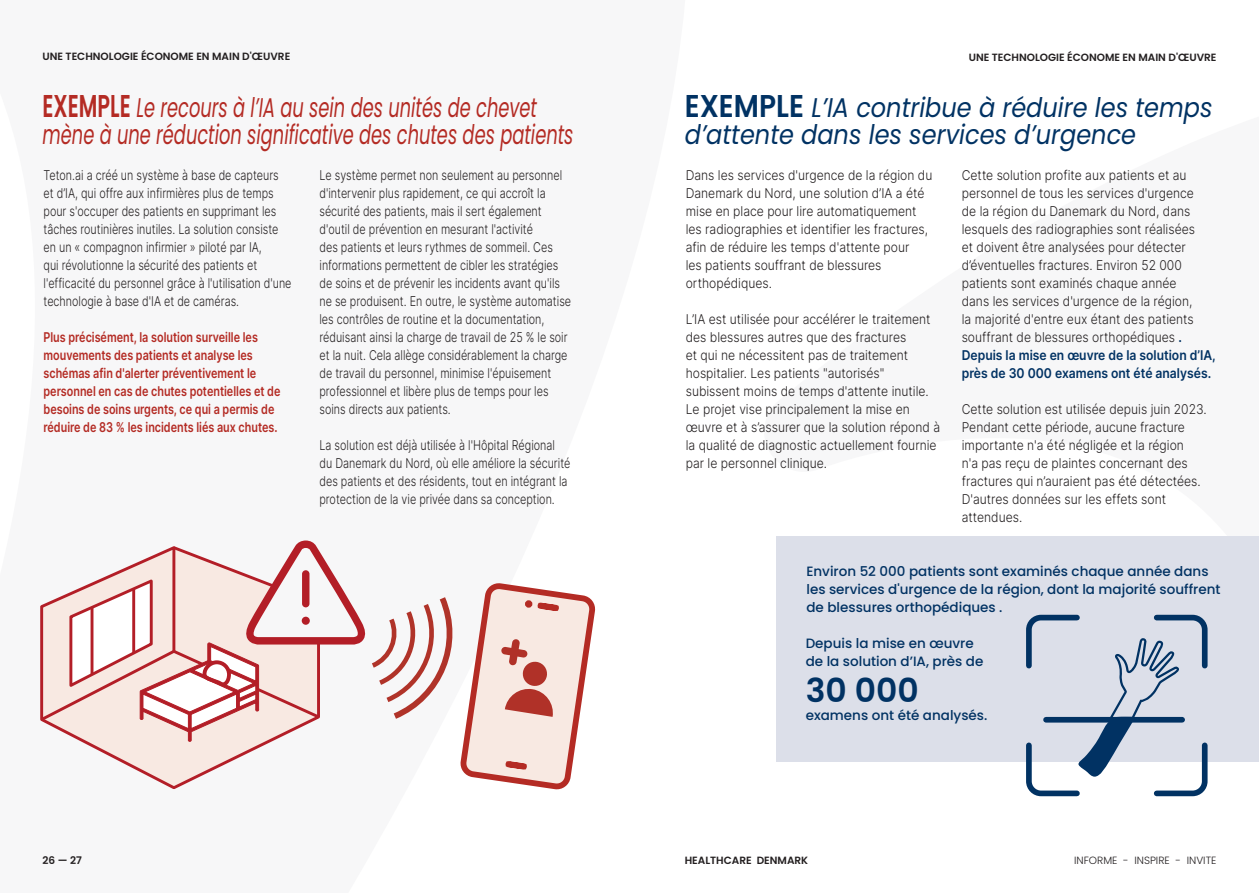
<style>
.page{position:relative;width:1259px;height:893px;background:#fff}
.page>*{position:absolute;margin:0;border:0;box-sizing:border-box;transform-origin:0 0}
.BoksText{font:600 33px "Poppins";color:#013263}
.Rubrik_21{font:italic 27px/27px "Poppins";color:#b42b24;scale:.66 1}
.Rubrik_21-2{font:italic 27px/27px "Poppins";color:#013263;scale:.89 1}
.Brød{font:300 13.5px/18px "Inter";color:#231f20;scale:.9 1}
.Brød-2{font:300 13.5px/18px "Inter";color:#231f20;scale:.8 1}
.Brød-3{font:600 13.5px/18px "Inter";color:#b42b24;scale:.8 1}
.BoksText-2{font:500 13.5px/18px "Poppins";color:#013263}
.Paginering__footer__header_-_bold{font:600 10.5px "Poppins";color:#231f20}
.t1{font:300 10.5px "Poppins";color:#231f20}
.s1{font-weight:600;font-style:normal;font-size:31.5px}
.s2{font-weight:600;color:#013263}
</style>
<div class="page">
<svg style="left:82px;top:742px;width:189px;height:48px"></svg>
<svg style="left:40px;top:540px;width:326px;height:202px"></svg>
<svg style="left:372px;top:583px;width:223px;height:207px"></svg>
<div style="left:776px;top:537px;width:483px;height:225px;background:#dcdfe9"></div>
<svg style="left:1026px;top:614px;width:182px;height:183px"></svg>
<div style="left:1046px;top:717px;width:136px;height:6px;background:#013263"></div>
<p class="Paginering__footer__header_-_bold" style="left:43px;top:51px;width:249px">UNE TECHNOLOGIE ÉCONOME EN MAIN D'ŒUVRE</p>
<p class="Paginering__footer__header_-_bold" style="left:968px;top:51px;width:249px">UNE TECHNOLOGIE ÉCONOME EN MAIN D'ŒUVRE</p>
<p class="Rubrik_21" style="left:43px;top:94px;width:806px"><span class="s1">EXEMPLE</span> Le recours à l’IA au sein des unités de chevet mène à une réduction significative des chutes des patients</p>
<p class="Brød-2" style="left:44px;top:166px;width:311px">Teton.ai a créé un système à base de capteurs et d’IA, qui offre aux infirmières plus de temps pour s'occuper des patients en supprimant les tâches routinières inutiles. La solution consiste en un « compagnon infirmier » piloté par IA,<br>qui révolutionne la sécurité des patients et l'efficacité du personnel grâce à l'utilisation d'une technologie à base d'IA et de caméras.</p>
<p class="Brød-3" style="left:44px;top:328px;width:298px">Plus précisément, la solution surveille les mouvements des patients et analyse les schémas afin d'alerter préventivement le personnel en cas de chutes potentielles et de besoins de soins urgents, ce qui a permis de réduire de 83 % les incidents liés aux chutes.</p>
<p class="Brød-2" style="left:319px;top:166px;width:316px">Le système permet non seulement au personnel d'intervenir plus rapidement, ce qui accroît la sécurité des patients, mais il sert également d'outil de prévention en mesurant l'activité<br>des patients et leurs rythmes de sommeil. Ces informations permettent de cibler les stratégies de soins et de prévenir les incidents avant qu'ils ne se produisent. En outre, le système automatise les contrôles de routine et la documentation, réduisant ainsi la charge de travail de 25 % le soir et la nuit. Cela allège considérablement la charge de travail du personnel, minimise l'épuisement professionnel et libère plus de temps pour les soins directs aux patients.</p>
<p class="Brød-2" style="left:319px;top:436px;width:315px">La solution est déjà utilisée à l'Hôpital Régional du Danemark du Nord, où elle améliore la sécurité des patients et des résidents, tout en intégrant la protection de la vie privée dans sa conception.</p>
<p class="Rubrik_21-2" style="left:685px;top:94px;width:594px"><span class="s1">EXEMPLE</span> L’IA contribue à réduire les temps d’attente dans les services d’urgence</p>
<p class="Brød" style="left:686px;top:166px;width:275px">Dans les services d'urgence de la région du Danemark du Nord, une solution d’IA a été mise en place pour lire automatiquement les radiographies et identifier les fractures, afin de réduire les temps d'attente pour<br>les patients souffrant de blessures orthopédiques.</p>
<p class="Brød" style="left:686px;top:310px;width:284px">L’IA est utilisée pour accélérer le traitement des blessures autres que des fractures<br>et qui ne nécessitent pas de traitement hospitalier. Les patients "autorisés" subissent moins de temps d'attente inutile.<br>Le projet vise principalement la mise en œuvre et à s’assurer que la solution répond à la qualité de diagnostic actuellement fournie par le personnel clinique.</p>
<p class="Brød" style="left:961px;top:166px;width:284px">Cette solution profite aux patients et au personnel de tous les services d'urgence<br>de la région du Danemark du Nord, dans lesquels des radiographies sont réalisées<br>et doivent être analysées pour détecter d’éventuelles fractures. Environ 52 000 patients sont examinés chaque année<br>dans les services d'urgence de la région,<br>la majorité d'entre eux étant des patients souffrant de blessures orthopédiques <span class="s2">.<br>Depuis la mise en œuvre de la solution d’IA, près de 30 000 examens ont été analysés.</span></p>
<p class="Brød" style="left:961px;top:400px;width:274px">Cette solution est utilisée depuis juin 2023.<br>Pendant cette période, aucune fracture importante n'a été négligée et la région<br>n'a pas reçu de plaintes concernant des fractures qui n’auraient pas été détectées.<br>D'autres données sur les effets sont attendues.</p>
<p class="BoksText-2" style="left:806px;top:562px;width:415px">Environ 52 000 patients sont examinés chaque année dans les services d'urgence de la région, dont la majorité souffrent de blessures orthopédiques .</p>
<p class="BoksText-2" style="left:805px;top:634px;width:179px">Depuis la mise en œuvre de la solution d’IA, près de</p>
<p class="BoksText" style="left:805px;top:671px;width:114px">30 000</p>
<p class="BoksText-2" style="left:805px;top:706px;width:183px">examens ont été analysés.</p>
<p class="Paginering__footer__header_-_bold" style="left:43px;top:854px;width:41px">26 — 27</p>
<p class="Paginering__footer__header_-_bold" style="left:685px;top:854px;width:125px">HEALTHCARE DENMARK</p>
<p class="t1" style="left:1074px;top:854px;width:144px">INFORME - INSPIRE - INVITE</p>
</div>
